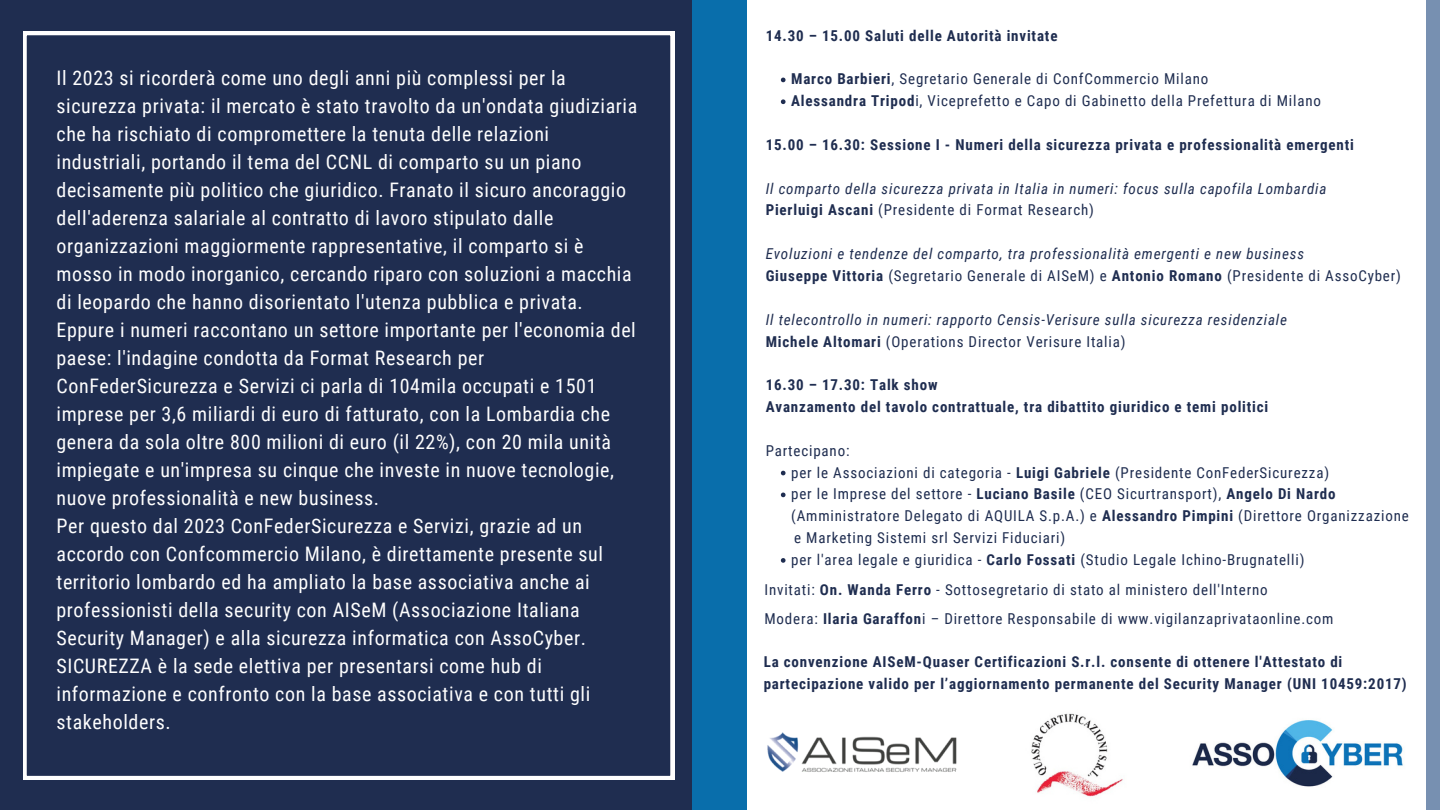
<style>
.page{position:relative;width:1440px;height:810px;background:#fff}
.page>*{position:absolute;margin:0;border:0;box-sizing:border-box;transform-origin:0 0}
.t1{font:20px/28px "Roboto Condensed";letter-spacing:.03em;color:#fefefe}
.t2{font:15px "Roboto Condensed";letter-spacing:.055em;color:#1f2d50}
.t3{font:700 15px/21.8px "Roboto Condensed";letter-spacing:.055em;color:#1f2d50}
.t4{font:italic 15px "Roboto Condensed";letter-spacing:.055em;color:#1f2d50}
.s1{font-weight:700}
</style>
<div class="page">
<div style="left:0;top:0;width:693px;height:810px;background:#1f2d50"></div>
<svg style="left:23px;top:32px;width:651px;height:747px"></svg>
<div style="left:693px;top:0;width:54px;height:810px;background:#096eab"></div>
<img style="left:1031px;top:713px;width:92px;height:84px">
<img style="left:1192px;top:720px;width:211px;height:67px">
<img style="left:767px;top:732px;width:190px;height:40px">
<svg style="left:781px;top:78px;width:5px;height:4px"></svg>
<svg style="left:781px;top:99px;width:5px;height:5px"></svg>
<svg style="left:781px;top:471px;width:5px;height:4px"></svg>
<svg style="left:781px;top:493px;width:5px;height:4px"></svg>
<svg style="left:781px;top:558px;width:5px;height:5px"></svg>
<div style="left:1426px;top:0;width:14px;height:810px;background:#7790b1"></div>
<p class="t1" style="left:57px;top:64px;width:582px">Il 2023 si ricorderà come uno degli anni più complessi per la sicurezza privata: il mercato è stato travolto da un'ondata giudiziaria che ha rischiato di compromettere la tenuta delle relazioni industriali, portando il tema del CCNL di comparto su un piano decisamente più politico che giuridico. Franato il sicuro ancoraggio dell'aderenza salariale al contratto di lavoro stipulato dalle organizzazioni maggiormente rappresentative, il comparto si è mosso in modo inorganico, cercando riparo con soluzioni a macchia di leopardo che hanno disorientato l'utenza pubblica e privata.</p>
<p class="t1" style="left:57px;top:316px;width:581px">Eppure i numeri raccontano un settore importante per l'economia del paese: l'indagine condotta da Format Research per ConFederSicurezza e Servizi ci parla di 104mila occupati e 1501 imprese per 3,6 miliardi di euro di fatturato, con la Lombardia che genera da sola oltre 800 milioni di euro (il 22%), con 20 mila unità impiegate e un'impresa su cinque che investe in nuove tecnologie, nuove professionalità e new business.</p>
<p class="t1" style="left:57px;top:512px;width:548px">Per questo dal 2023 ConFederSicurezza e Servizi, grazie ad un accordo con Confcommercio Milano, è direttamente presente sul territorio lombardo ed ha ampliato la base associativa anche ai professionisti della security con AISeM (Associazione Italiana Security Manager) e alla sicurezza informatica con AssoCyber.<br>SICUREZZA è la sede elettiva per presentarsi come hub di informazione e confronto con la base associativa e con tutti gli stakeholders.</p>
<p class="t3" style="left:766px;top:25px;width:293px">14.30 – 15.00 Saluti delle Autorità invitate</p>
<p class="t2" style="left:791px;top:71px;width:419px"><span class="s1">Marco Barbieri</span>, Segretario Generale di ConfCommercio Milano</p>
<p class="t2" style="left:791px;top:92px;width:531px"><span class="s1">Alessandra Tripod</span>i, Viceprefetto e Capo di Gabinetto della Prefettura di Milano</p>
<p class="t3" style="left:766px;top:134px;width:590px">15.00 – 16.30: Sessione I - Numeri della sicurezza privata e professionalità emergenti</p>
<p class="t4" style="left:766px;top:180px;width:562px">Il comparto della sicurezza privata in Italia in numeri: focus sulla capofila Lombardia</p>
<p class="t2" style="left:766px;top:202px;width:330px"><span class="s1">Pierluigi Ascani</span> (Presidente di Format Research)</p>
<p class="t4" style="left:766px;top:245px;width:540px">Evoluzioni e tendenze del comparto, tra professionalità emergenti e new business</p>
<p class="t2" style="left:766px;top:267px;width:637px"><span class="s1">Giuseppe Vittoria</span> (Segretario Generale di AISeM) e <span class="s1">Antonio Romano</span> (Presidente di AssoCyber)</p>
<p class="t4" style="left:766px;top:311px;width:523px">Il telecontrollo in numeri: rapporto Censis-Verisure sulla sicurezza residenziale</p>
<p class="t2" style="left:766px;top:333px;width:361px"><span class="s1">Michele Altomari</span> (Operations Director Verisure Italia)</p>
<p class="t3" style="left:766px;top:374px;width:173px">16.30 – 17.30: Talk show</p>
<p class="t3" style="left:766px;top:396px;width:504px">Avanzamento del tavolo contrattuale, tra dibattito giuridico e temi politici</p>
<p class="t2" style="left:766px;top:442px;width:85px">Partecipano:</p>
<p class="t2" style="left:791px;top:464px;width:539px">per le Associazioni di categoria - <span class="s1">Luigi Gabriele</span> (Presidente ConFederSicurezza)</p>
<p class="t2" style="left:791px;top:485px;width:546px">per le Imprese del settore - <span class="s1">Luciano Basile</span> (CEO Sicurtransport), <span class="s1">Angelo Di Nardo</span></p>
<p class="t2" style="left:791px;top:507px;width:619px">(Amministratore Delegato di AQUILA S.p.A.) e <span class="s1">Alessandro Pimpini</span> (Direttore Organizzazione</p>
<p class="t2" style="left:794px;top:529px;width:273px">e Marketing Sistemi srl Servizi Fiduciari)</p>
<p class="t2" style="left:791px;top:551px;width:515px">per l'area legale e giuridica - <span class="s1">Carlo Fossati</span> (Studio Legale Ichino-Brugnatelli)</p>
<p class="t2" style="left:764px;top:581px;width:505px">Invitati: <span class="s1">On. Wanda Ferro</span> - Sottosegretario di stato al ministero dell'Interno</p>
<p class="t2" style="left:764px;top:610px;width:571px">Modera: <span class="s1">Ilaria Garaffon</span>i – Direttore Responsabile di www.vigilanzaprivataonline.com</p>
<p class="t3" style="left:764px;top:651px;width:645px">La convenzione AISeM-Quaser Certificazioni S.r.l. consente di ottenere l'Attestato di partecipazione valido per l’aggiornamento permanente del Security Manager (UNI 10459:2017)</p>
</div>
